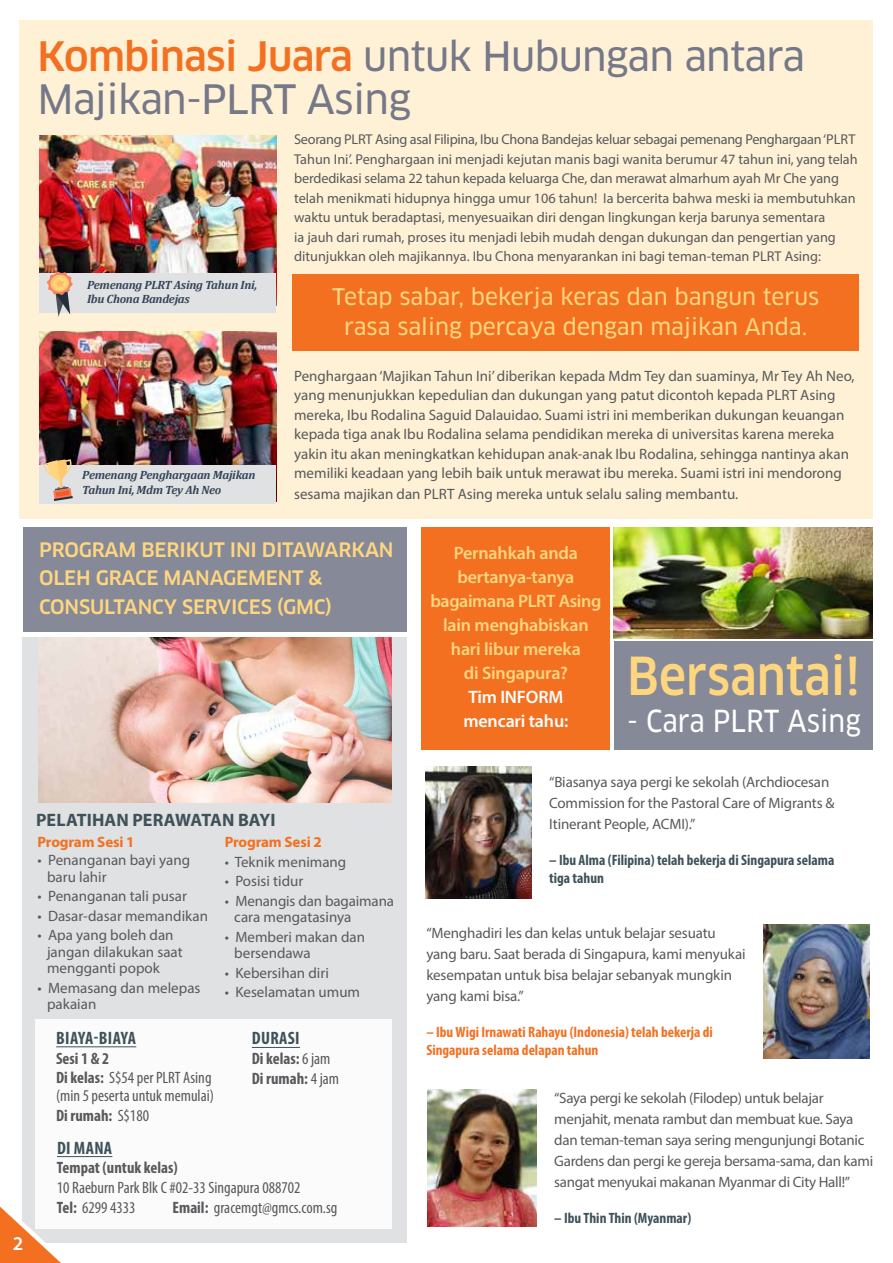
<style>
.page{position:relative;width:893px;height:1263px;background:#fff}
.page>*{position:absolute;margin:0;border:0;box-sizing:border-box;transform-origin:0 0}
.t1{font:500 51.15px "Clan OT";color:#ffd680;scale:.91 1}
.t2{font:39.6px/43.5px "Clan OT News";letter-spacing:-.02em;color:#757888}
.t3{font:29.7px "Clan OT News";color:#fff;scale:.91 1}
.t4{font:22.5px/30px "Clan OT News";color:#ffd680;text-align:center}
.t5{font:500 19.5px/28.5px "Clan OT";letter-spacing:-.01em;color:#ffd680}
.t6{font:600 19.5px "Myriad Pro";color:#fff}
.t7{font:600 18px/24px "Myriad Pro";letter-spacing:-.01em;color:#ffd680;text-align:center}
.t8{font:700 condensed 18px "Myriad Pro";letter-spacing:.02em;color:#3f5159}
.t9{font:700 18px "Myriad Pro";color:#3f5159}
.t10{font:600 18px/24px "Myriad Pro";letter-spacing:-.01em;color:#fff}
.t11{font:condensed 16.5px/19.8px "Myriad Pro";color:#58595b}
.t12{font:700 condensed 16.5px/19.8px "Myriad Pro";color:#58595b}
.t13{font:15px/16.5px "Myriad Pro";color:#58595b}
.t14{font:15px/21px "Myriad Pro";letter-spacing:-.02em;color:#58595b}
.t15{font:700 condensed 15px/18px "Myriad Pro";color:#3f5159}
.t16{font:700 condensed 15px/18px "Myriad Pro";color:#f37021}
.t17{font:700 15px "Myriad Pro";letter-spacing:-.01em;color:#f37021}
.t18{font:14.25px/19.5px "Myriad Pro";color:#58595b}
.t19{font:italic 700 12px/14.4px "Cambria";letter-spacing:-.02em;color:#344458}
.s1{font-family:"Clan OT";font-weight:500;color:#f37021}
.s2{font-weight:700}
.s3{font-weight:400}
</style>
<div class="page">
<div style="left:19px;top:20px;width:854px;height:499px;background:#fff1d5"></div>
<div style="left:23px;top:637px;width:384px;height:605px;background:#e0e1e2"></div>
<div style="left:292px;top:274px;width:567px;height:76px;background:#f37021"></div>
<div style="left:614px;top:642px;width:259px;height:108px;background:#868997"></div>
<img style="left:426px;top:766px;width:106px;height:133px">
<img style="left:764px;top:924px;width:106px;height:134px">
<img style="left:427px;top:1090px;width:110px;height:136px">
<div style="left:421px;top:527px;width:188px;height:223px;background:#f37021"></div>
<img style="left:39px;top:136px;width:237px;height:137px">
<img style="left:39px;top:332px;width:237px;height:133px">
<img style="left:614px;top:527px;width:259px;height:112px">
<img style="left:38px;top:637px;width:354px;height:165px">
<div style="left:23px;top:527px;width:384px;height:104px;background:#868997"></div>
<div style="left:36px;top:1019px;width:356px;height:209px;background:#fff"></div>
<hr style="left:56px;top:1046px;width:80px;height:1px;background:#3f5159">
<hr style="left:252px;top:1047px;width:48px;height:1px;background:#3f5159">
<hr style="left:57px;top:1156px;width:55px;height:1px;background:#3f5159">
<div style="left:39px;top:273px;width:237px;height:40px;background:#e0e1e2"></div>
<div style="left:39px;top:465px;width:237px;height:38px;background:#e0e1e2"></div>
<svg style="left:47px;top:271px;width:26px;height:46px"></svg>
<svg style="left:43px;top:459px;width:30px;height:42px"></svg>
<svg style="left:0;top:1185px;width:84px;height:78px"></svg>
<h2 class="t2" style="left:38px;top:35px;width:769px"><span class="s1">Kombinasi Juara</span> untuk Hubungan antara<br>Majikan-PLRT Asing</h2>
<p class="t19" style="left:87px;top:277px;width:172px">Pemenang PLRT Asing Tahun Ini,<br>Ibu Chona Bandejas</p>
<p class="t19" style="left:82px;top:467px;width:175px">Pemenang Penghargaan Majikan<br>Tahun Ini, Mdm Tey Ah Neo</p>
<p class="t18" style="left:294px;top:130px;width:565px">Seorang PLRT Asing asal Filipina, Ibu Chona Bandejas keluar sebagai pemenang Penghargaan ‘PLRT Tahun Ini’. Penghargaan ini menjadi kejutan manis bagi wanita berumur 47 tahun ini, yang telah berdedikasi selama 22 tahun kepada keluarga Che, dan merawat almarhum ayah Mr Che yang telah menikmati hidupnya hingga umur 106 tahun! Ia bercerita bahwa meski ia membutuhkan waktu untuk beradaptasi, menyesuaikan diri dengan lingkungan kerja barunya sementara<br>ia jauh dari rumah, proses itu menjadi lebih mudah dengan dukungan dan pengertian yang ditunjukkan oleh majikannya. Ibu Chona menyarankan ini bagi teman-teman PLRT Asing:</p>
<h3 class="t4" style="left:332px;top:282px;width:488px">Tetap sabar, bekerja keras dan bangun terus rasa saling percaya dengan majikan Anda.</h3>
<p class="t13" style="left:294px;top:365px;width:562px;line-height:19.5px">Penghargaan ‘Majikan Tahun Ini’ diberikan kepada Mdm Tey dan suaminya, Mr Tey Ah Neo, yang menunjukkan kepedulian dan dukungan yang patut dicontoh kepada PLRT Asing mereka, Ibu Rodalina Saguid Dalauidao. Suami istri ini memberikan dukungan keuangan kepada tiga anak Ibu Rodalina selama pendidikan mereka di universitas karena mereka yakin itu akan meningkatkan kehidupan anak-anak Ibu Rodalina, sehingga nantinya akan memiliki keadaan yang lebih baik untuk merawat ibu mereka. Suami istri ini mendorong</p>
<p class="t13" style="left:294px;top:485px;width:446px">sesama majikan dan PLRT Asing mereka untuk selalu saling membantu.</p>
<h3 class="t5" style="left:39px;top:535px;width:356px">PROGRAM BERIKUT INI DITAWARKAN<br>OLEH GRACE MANAGEMENT &amp;<br>CONSULTANCY SERVICES (GMC)</h3>
<p class="t7" style="left:430px;top:541px;width:173px">Pernahkah anda bertanya-tanya bagaimana PLRT Asing lain menghabiskan hari libur mereka<br>di Singapura?</p>
<p class="t10" style="left:463px;top:685px;width:106px">Tim INFORM mencari tahu:</p>
<h1 class="t1" style="left:627px;top:646px;width:257px">Bersantai!</h1>
<h3 class="t3" style="left:627px;top:704px;width:258px">- Cara PLRT Asing</h3>
<h3 class="t6" style="left:13px;top:1231px;width:12px">2</h3>
<p class="t9" style="left:36px;top:808px;width:241px">PELATIHAN PERAWATAN BAYI</p>
<p class="t17" style="left:37px;top:832px;width:99px">Program Sesi 1</p>
<p class="t13" style="left:47px;top:851px;width:145px;text-indent:-10px">• Penanganan bayi yang baru lahir</p>
<p class="t13" style="left:37px;top:887px;width:151px">• Penanganan tali pusar</p>
<p class="t13" style="left:37px;top:907px;width:172px">• Dasar-dasar memandikan</p>
<p class="t13" style="left:47px;top:926px;width:137px;text-indent:-10px">• Apa yang boleh dan jangan dilakukan saat mengganti popok</p>
<p class="t13" style="left:47px;top:979px;width:155px;text-indent:-10px">• Memasang dan melepas pakaian</p>
<p class="t17" style="left:225px;top:832px;width:99px">Program Sesi 2</p>
<p class="t13" style="left:225px;top:853px;width:123px">• Teknik menimang</p>
<p class="t13" style="left:225px;top:872px;width:80px">• Posisi tidur</p>
<p class="t13" style="left:234px;top:892px;width:161px;text-indent:-10px">• Menangis dan bagaimana cara mengatasinya</p>
<p class="t13" style="left:234px;top:928px;width:132px;text-indent:-10px">• Memberi makan dan bersendawa</p>
<p class="t13" style="left:225px;top:964px;width:106px">• Kebersihan diri</p>
<p class="t13" style="left:225px;top:983px;width:137px">• Keselamatan umum</p>
<p class="t8" style="left:56px;top:1026px;width:81px">BIAYA-BIAYA</p>
<p class="t11" style="left:56px;top:1048px;width:157px"><span class="s2">Sesi 1 &amp; 2<br>Di kelas:</span> S$54 per PLRT Asing</p>
<p class="t11" style="left:56px;top:1086px;width:159px">(min 5 peserta untuk memulai)<br><span class="s2">Di rumah:</span> S$180</p>
<p class="t8" style="left:252px;top:1027px;width:49px">DURASI</p>
<p class="t12" style="left:252px;top:1048px;width:89px">Di kelas: <span class="s3">6 jam<br></span>Di rumah: <span class="s3">4 jam</span></p>
<p class="t8" style="left:57px;top:1136px;width:57px">DI MANA</p>
<p class="t12" style="left:57px;top:1158px;width:122px">Tempat (untuk kelas)</p>
<p class="t11" style="left:57px;top:1178px;width:245px">10 Raeburn Park Blk C #02-33 Singapura 088702<br><span class="s2">Tel:</span> 6299 4333</p>
<p class="t11" style="left:173px;top:1197px;width:166px"><span class="s2">Email:</span> gracemgt@gmcs.com.sg</p>
<p class="t13" style="left:549px;top:771px;width:287px;line-height:21px">“Biasanya saya pergi ke sekolah (Archdiocesan<br>Commission for the Pastoral Care of Migrants &amp;<br>Itinerant People, ACMI).”</p>
<p class="t15" style="left:549px;top:851px;width:287px">– Ibu Alma (Filipina) telah bekerja di Singapura selama tiga tahun</p>
<p class="t13" style="left:426px;top:922px;width:321px;line-height:21px">“Menghadiri les dan kelas untuk belajar sesuatu yang baru. Saat berada di Singapura, kami menyukai kesempatan untuk bisa belajar sebanyak mungkin yang kami bisa.”</p>
<p class="t16" style="left:426px;top:1023px;width:288px">– Ibu Wigi Irnawati Rahayu (Indonesia) telah bekerja di<br>Singapura selama delapan tahun</p>
<p class="t14" style="left:554px;top:1087px;width:320px">“Saya pergi ke sekolah (Filodep) untuk belajar menjahit, menata rambut dan membuat kue. Saya dan teman-teman saya sering mengunjungi Botanic Gardens dan pergi ke gereja bersama-sama, dan kami sangat menyukai makanan Myanmar di City Hall!”</p>
<p class="t15" style="left:554px;top:1208px;width:138px">– Ibu Thin Thin (Myanmar)</p>
</div>
